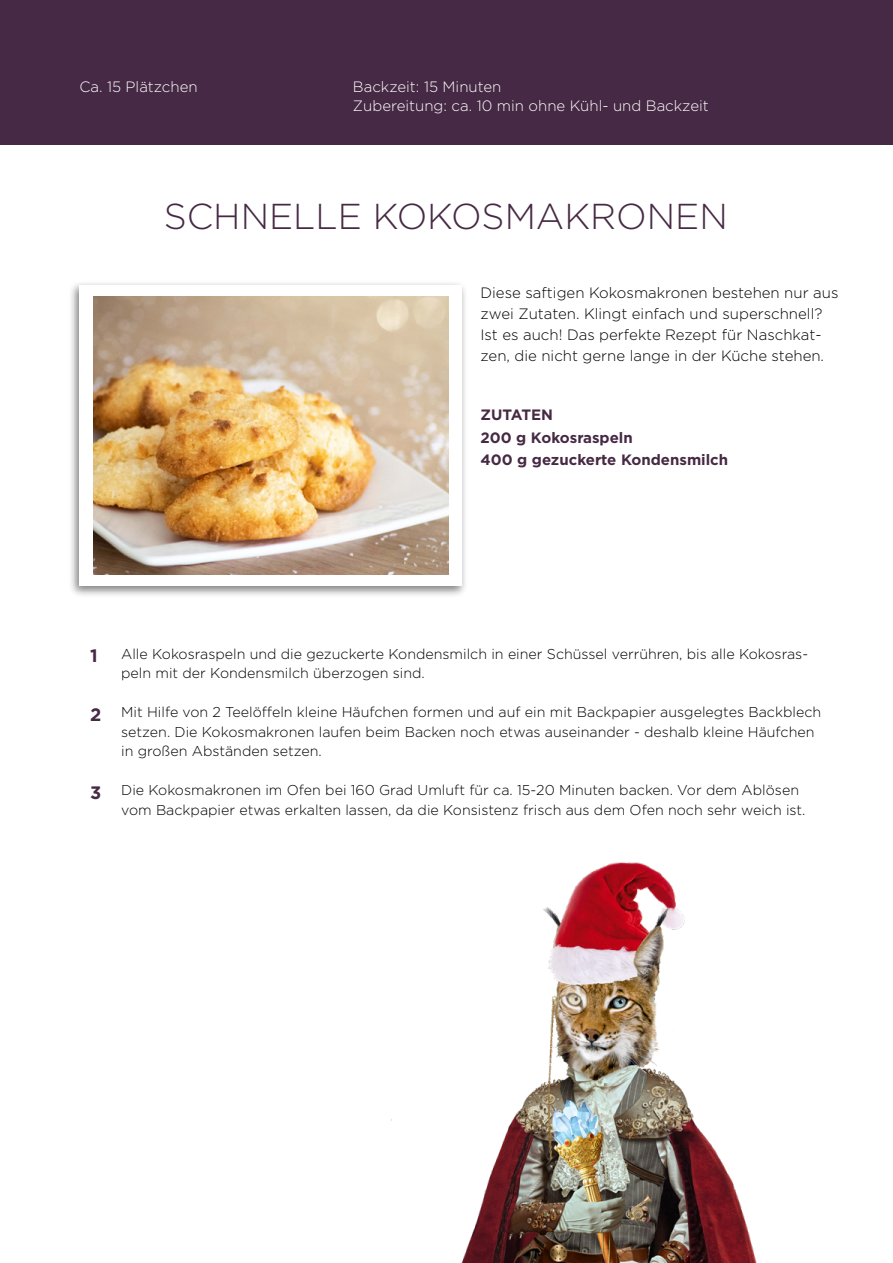
<style>
.page{position:relative;width:893px;height:1263px;background:#fff}
.page>*{position:absolute;margin:0;border:0;box-sizing:border-box;transform-origin:0 0}
.t1{font:300 36px "Gotham";color:#462944}
.t2{font:700 18px "Gotham";color:#462944}
.t3{font:300 15px/21px "Gotham";color:#000}
.t4{font:300 15px/19.5px "Gotham";color:#fff}
.t5{font:700 15px/22.5px "Gotham";color:#462944}
.t6{font:300 14.25px/19.5px "Gotham";color:#000}
</style>
<div class="page">
<div style="left:0;top:0;width:893px;height:145px;background:#462944"></div>
<div style="left:68px;top:280px;width:400px;height:318px;background:#000;opacity:.5"></div>
<div style="left:79px;top:286px;width:383px;height:300px;background:#fff"></div>
<img style="left:93px;top:297px;width:355px;height:278px">
<img style="left:391px;top:862px;width:366px;height:401px">
<p class="t4" style="left:79px;top:76px;width:120px">Ca. 15 Plätzchen</p>
<p class="t4" style="left:353px;top:76px;width:357px">Backzeit: 15 Minuten<br>Zubereitung: ca. 10 min ohne Kühl- und Backzeit</p>
<h1 class="t1" style="left:164px;top:193px;width:566px">SCHNELLE KOKOSMAKRONEN</h1>
<p class="t3" style="left:480px;top:281px;width:359px">Diese saftigen Kokosmakronen bestehen nur aus zwei Zutaten. Klingt einfach und superschnell?<br>Ist es auch! Das perfekte Rezept für Naschkat&shy;zen, die nicht gerne lange in der Küche stehen.</p>
<p class="t5" style="left:480px;top:404px;width:249px">ZUTATEN<br>200 g Kokosraspeln<br>400 g gezuckerte Kondensmilch</p>
<p class="t2" style="left:90px;top:643px;width:9px">1</p>
<p class="t2" style="left:90px;top:703px;width:13px">2</p>
<p class="t2" style="left:90px;top:781px;width:13px">3</p>
<p class="t6" style="left:121px;top:644px;width:688px">Alle Kokosraspeln und die gezuckerte Kondensmilch in einer Schüssel verrühren, bis alle Kokosras&shy;peln mit der Kondensmilch überzogen sind.</p>
<p class="t6" style="left:121px;top:702px;width:701px">Mit Hilfe von 2 Teelöffeln kleine Häufchen formen und auf ein mit Backpapier ausgelegtes Backblech setzen. Die Kokosmakronen laufen beim Backen noch etwas auseinander - deshalb kleine Häufchen in großen Abständen setzen.</p>
<p class="t6" style="left:121px;top:780px;width:686px">Die Kokosmakronen im Ofen bei 160 Grad Umluft für ca. 15-20 Minuten backen. Vor dem Ablösen vom Backpapier etwas erkalten lassen, da die Konsistenz frisch aus dem Ofen noch sehr weich ist.</p>
</div>
